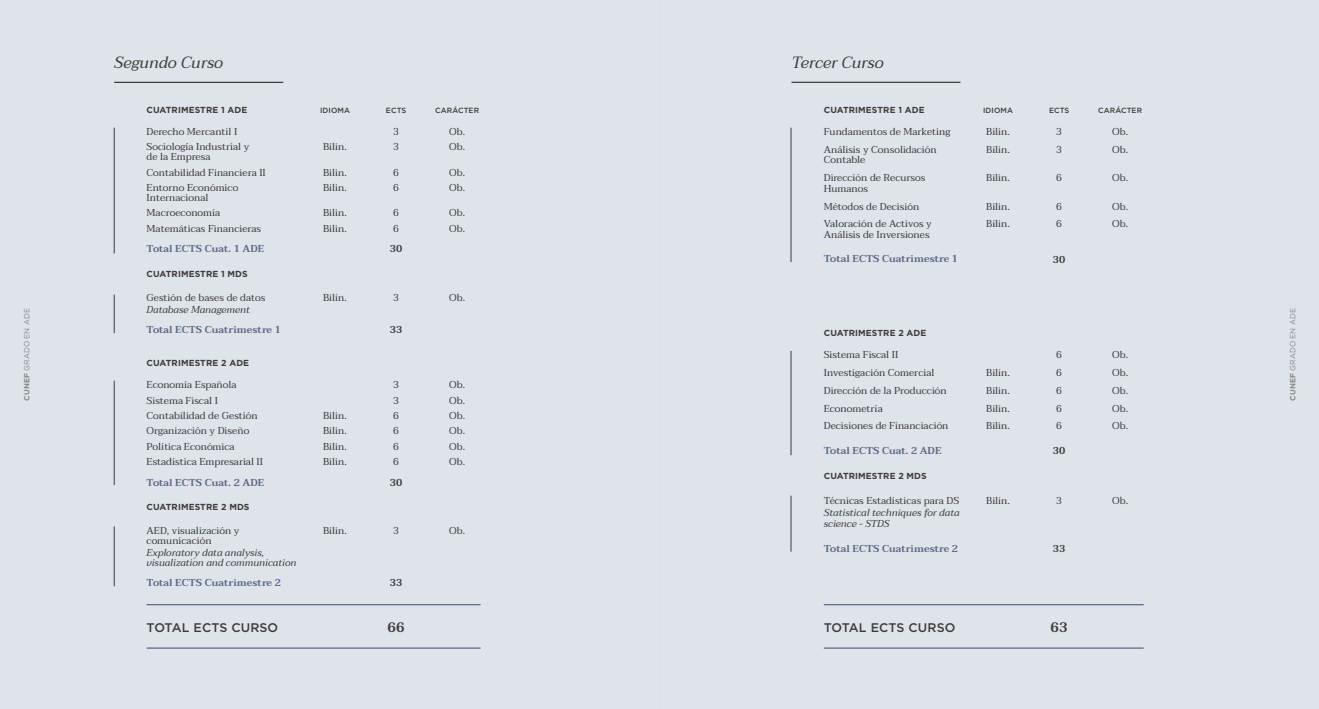
<style>
.page{position:relative;width:1319px;height:709px;background:#fff}
.page>*{position:absolute;margin:0;border:0;box-sizing:border-box;transform-origin:0 0}
.t1{font:italic 16.25px "Taviraj";color:#3c3c3b}
.t2{font:600 13.75px "Taviraj";color:#3c3c3b}
.t3{font:500 12.5px "Gotham";letter-spacing:.01em;color:#3c3c3b}
.t4{font:10px/15.4px "Taviraj";color:#3c3c3b}
.t5{font:600 10px "Taviraj";color:#5b6984}
.t6{font:italic 10px/10px "Taviraj";color:#3c3c3b}
.t7{font:600 10px "Taviraj";color:#3c3c3b}
.t8{font:700 8.75px "Gotham";letter-spacing:.01em;color:#3c3c3b}
.t9{font:500 7.5px "Gotham";letter-spacing:.01em;color:#3c3c3b}
.t10{font:7.5px "Gotham";letter-spacing:.01em;color:#878787}
.s1{font-weight:700}
</style>
<div class="page">
<div style="left:0;top:0;width:659px;height:709px;background:#dfe3ea"></div>
<div style="left:659px;top:0;width:659px;height:709px;background:#dfe3ea"></div>
<hr style="left:114px;top:128px;width:1px;height:125px;background:#3c3c3b">
<hr style="left:114px;top:295px;width:1px;height:38px;background:#3c3c3b">
<hr style="left:114px;top:381px;width:1px;height:104px;background:#3c3c3b">
<hr style="left:114px;top:526px;width:1px;height:60px;background:#3c3c3b">
<hr style="left:114px;top:82px;width:169px;height:1px;background:#3c3c3b">
<hr style="left:147px;top:604px;width:333px;height:1px;background:#5b6984">
<hr style="left:147px;top:647px;width:333px;height:1px;background:#5b6984">
<hr style="left:790px;top:128px;width:1px;height:134px;background:#3c3c3b">
<hr style="left:790px;top:351px;width:1px;height:104px;background:#3c3c3b">
<hr style="left:790px;top:495px;width:1px;height:56px;background:#3c3c3b">
<hr style="left:823px;top:604px;width:320px;height:1px;background:#5b6984">
<hr style="left:823px;top:647px;width:320px;height:1px;background:#5b6984">
<hr style="left:791px;top:82px;width:169px;height:1px;background:#3c3c3b">
<h1 class="t1" style="left:114px;top:50px;width:110px">Segundo Curso</h1>
<p class="t8" style="left:147px;top:104px;width:102px">CUATRIMESTRE 1 ADE</p>
<h1 class="t1" style="left:791px;top:50px;width:94px">Tercer Curso</h1>
<p class="t9" style="left:320px;top:105px;width:31px">IDIOMA</p>
<p class="t9" style="left:386px;top:105px;width:22px">ECTS</p>
<p class="t9" style="left:435px;top:105px;width:45px">CARÁCTER</p>
<p class="t8" style="left:823px;top:104px;width:102px">CUATRIMESTRE 1 ADE</p>
<p class="t9" style="left:983px;top:105px;width:31px">IDIOMA</p>
<p class="t9" style="left:1048px;top:105px;width:22px">ECTS</p>
<p class="t9" style="left:1098px;top:105px;width:45px">CARÁCTER</p>
<p class="t4" style="left:986px;top:123px;width:25px;line-height:17.8px">Bilin.<br>Bilin.</p>
<p class="t4" style="left:986px;top:170px;width:25px">Bilin.</p>
<p class="t4" style="left:986px;top:197px;width:25px;line-height:17.8px">Bilin.<br>Bilin.</p>
<p class="t4" style="left:1112px;top:123px;width:17px;line-height:17.8px">Ob.<br>Ob.</p>
<p class="t4" style="left:1112px;top:170px;width:17px">Ob.</p>
<p class="t4" style="left:1112px;top:197px;width:17px;line-height:17.8px">Ob.<br>Ob.</p>
<p class="t4" style="left:147px;top:124px;width:104px">Derecho Mercantil I<br>Sociología Industrial y</p>
<p class="t4" style="left:147px;top:149px;width:121px">de la Empresa<br>Contabilidad Financiera II<br>Entorno Económico</p>
<p class="t4" style="left:147px;top:190px;width:116px">Internacional<br>Macroeconomía<br>Matemáticas Financieras</p>
<p class="t5" style="left:147px;top:243px;width:119px">Total ECTS Cuat. 1 ADE</p>
<p class="t8" style="left:147px;top:268px;width:103px">CUATRIMESTRE 1 MDS</p>
<p class="t4" style="left:147px;top:290px;width:120px">Gestión de bases de datos</p>
<p class="t6" style="left:147px;top:304px;width:105px">Database Management</p>
<p class="t5" style="left:147px;top:324px;width:136px">Total ECTS Cuatrimestre 1</p>
<p class="t4" style="left:449px;top:124px;width:17px">Ob.<br>Ob.</p>
<p class="t4" style="left:449px;top:165px;width:17px">Ob.<br>Ob.</p>
<p class="t4" style="left:449px;top:205px;width:17px">Ob.<br>Ob.</p>
<p class="t4" style="left:823px;top:123px;width:128px;line-height:17.8px">Fundamentos de Marketing<br>Análisis y Consolidación</p>
<p class="t4" style="left:823px;top:151px;width:103px;line-height:17.8px">Contable<br>Dirección de Recursos</p>
<p class="t4" style="left:823px;top:180px;width:110px;line-height:17.8px">Humanos<br>Métodos de Decisión<br>Valoración de Activos y</p>
<p class="t4" style="left:823px;top:227px;width:107px">Análisis de Inversiones</p>
<p class="t5" style="left:823px;top:253px;width:136px">Total ECTS Cuatrimestre 1</p>
<p class="t4" style="left:1056px;top:123px;width:7px;line-height:17.8px">3<br>3</p>
<p class="t4" style="left:1056px;top:170px;width:7px">6</p>
<p class="t4" style="left:1056px;top:197px;width:7px;line-height:17.8px">6<br>6</p>
<p class="t7" style="left:1052px;top:253px;width:14px">30</p>
<p class="t4" style="left:393px;top:124px;width:7px">3<br>3</p>
<p class="t4" style="left:393px;top:165px;width:7px">6<br>6</p>
<p class="t4" style="left:393px;top:205px;width:7px">6<br>6</p>
<p class="t7" style="left:390px;top:243px;width:14px">30</p>
<p class="t4" style="left:323px;top:139px;width:25px">Bilin.</p>
<p class="t4" style="left:323px;top:165px;width:25px">Bilin.<br>Bilin.</p>
<p class="t4" style="left:323px;top:205px;width:25px">Bilin.<br>Bilin.</p>
<p class="t4" style="left:449px;top:290px;width:17px">Ob.</p>
<p class="t4" style="left:323px;top:290px;width:25px">Bilin.</p>
<p class="t4" style="left:393px;top:290px;width:7px">3</p>
<p class="t7" style="left:390px;top:323px;width:14px">33</p>
<p class="t10" style="left:22px;top:400px;width:94px;rotate:-90deg"><span class="s1">CUNEF</span> GRADO EN ADE</p>
<p class="t10" style="left:1287px;top:400px;width:94px;rotate:-90deg"><span class="s1">CUNEF</span> GRADO EN ADE</p>
<p class="t8" style="left:823px;top:327px;width:104px">CUATRIMESTRE 2 ADE</p>
<p class="t4" style="left:1112px;top:346px;width:17px;line-height:17.8px;text-align:justify">Ob.<br>Ob.<br>Ob.<br>Ob.<br>Ob.</p>
<p class="t4" style="left:823px;top:346px;width:126px;line-height:17.8px">Sistema Fiscal II<br>Investigación Comercial<br>Dirección de la Producción<br>Econometría<br>Decisiones de Financiación</p>
<p class="t5" style="left:823px;top:445px;width:119px">Total ECTS Cuat. 2 ADE</p>
<p class="t8" style="left:823px;top:470px;width:104px">CUATRIMESTRE 2 MDS</p>
<p class="t4" style="left:823px;top:493px;width:137px">Técnicas Estadísticas para DS</p>
<p class="t6" style="left:823px;top:507px;width:137px;line-height:10.6px">Statistical techniques for data science - STDS</p>
<p class="t5" style="left:823px;top:542px;width:136px">Total ECTS Cuatrimestre 2</p>
<p class="t4" style="left:1056px;top:346px;width:7px;line-height:17.8px;text-align:justify">6<br>6<br>6<br>6<br>6</p>
<p class="t7" style="left:1052px;top:445px;width:14px">30</p>
<p class="t8" style="left:147px;top:357px;width:104px">CUATRIMESTRE 2 ADE</p>
<p class="t4" style="left:986px;top:364px;width:25px;line-height:17.8px;text-align:justify">Bilin.<br>Bilin.<br>Bilin.<br>Bilin.</p>
<p class="t4" style="left:147px;top:377px;width:118px">Economía Española<br>Sistema Fiscal I<br>Contabilidad de Gestión<br>Organización y Diseño<br>Política Económica<br>Estadística Empresarial II</p>
<p class="t5" style="left:147px;top:476px;width:119px">Total ECTS Cuat. 2 ADE</p>
<p class="t8" style="left:147px;top:501px;width:104px">CUATRIMESTRE 2 MDS</p>
<p class="t4" style="left:147px;top:525px;width:94px;line-height:10px">AED, visualización y comunicación</p>
<p class="t6" style="left:147px;top:547px;width:151px">Exploratory data analysis, visualization and communication</p>
<p class="t5" style="left:147px;top:577px;width:136px">Total ECTS Cuatrimestre 2</p>
<p class="t4" style="left:449px;top:377px;width:17px;text-align:justify">Ob.<br>Ob.<br>Ob.<br>Ob.<br>Ob.<br>Ob.</p>
<p class="t4" style="left:393px;top:377px;width:7px;text-align:justify">3<br>3<br>6<br>6<br>6<br>6</p>
<p class="t7" style="left:390px;top:476px;width:14px">30</p>
<p class="t4" style="left:323px;top:408px;width:25px;text-align:justify">Bilin.<br>Bilin.<br>Bilin.<br>Bilin.</p>
<p class="t4" style="left:986px;top:493px;width:25px">Bilin.</p>
<p class="t4" style="left:1112px;top:493px;width:17px">Ob.</p>
<p class="t4" style="left:1056px;top:493px;width:7px">3</p>
<p class="t4" style="left:393px;top:523px;width:7px">3</p>
<p class="t4" style="left:449px;top:523px;width:17px">Ob.</p>
<p class="t4" style="left:323px;top:523px;width:25px">Bilin.</p>
<p class="t7" style="left:1052px;top:542px;width:14px">33</p>
<p class="t7" style="left:390px;top:577px;width:14px">33</p>
<p class="t3" style="left:147px;top:619px;width:133px">TOTAL ECTS CURSO</p>
<h2 class="t2" style="left:387px;top:618px;width:19px">66</h2>
<p class="t3" style="left:823px;top:619px;width:133px">TOTAL ECTS CURSO</p>
<h2 class="t2" style="left:1050px;top:618px;width:19px">63</h2>
</div>
